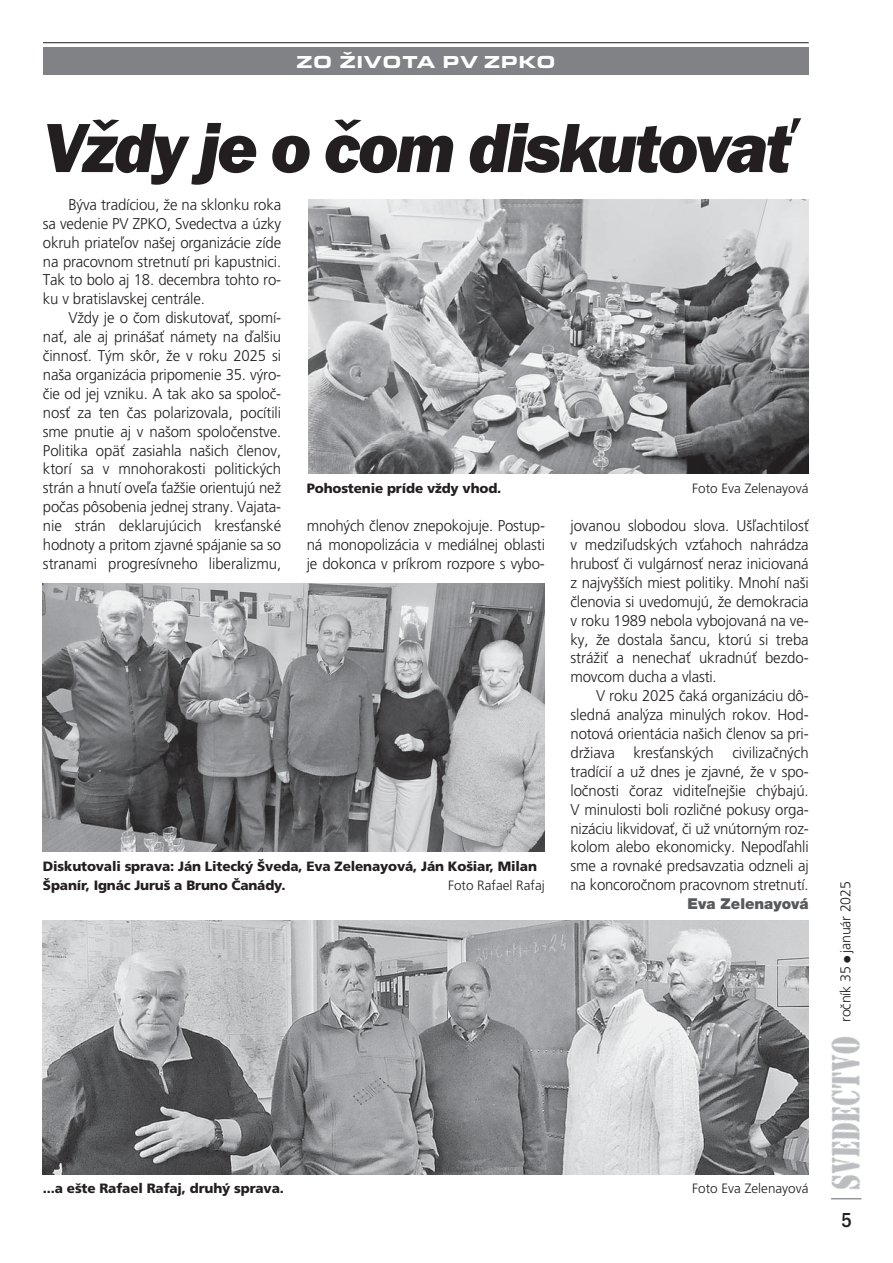
<style>
.page{position:relative;width:893px;height:1263px;background:#fff}
.page>*{position:absolute;margin:0;border:0;box-sizing:border-box;transform-origin:0 0}
.t1{font:72px "Franklin Got Itc TCE Heav Ital";letter-spacing:-.035em;color:#231f20}
.t2{font:500 condensed 21px "Franklin Got Itc TCE";color:#231f20}
.t3{font:18px "Eurostile TCE Blac Exte";letter-spacing:.03em;color:#fff}
.t4{font:300 15.6px/18.9px "Frutiger CE";letter-spacing:-.01em;color:#231f20;text-align:justify;scale:.96 1}
.t5{font:900 15px "Helvetica Neue CE";color:#58595b}
.t6{font:300 14.25px "Frutiger CE";letter-spacing:-.01em;color:#231f20}
.t7{font:900 13.5px/18.9px "Frutiger CE";letter-spacing:-.01em;color:#231f20}
.t8{font:300 13.5px "Frutiger CE";color:#231f20}
</style>
<div class="page">
<div style="left:43px;top:47px;width:765px;height:28px;background:#808285"></div>
<hr style="left:43px;top:42px;width:765px;height:1px;background:#231f20">
<img style="left:831px;top:1036px;width:30px;height:154px">
<hr style="left:831px;top:1198px;width:30px;height:1px;background:#939598">
<img style="left:308px;top:200px;width:500px;height:274px">
<img style="left:43px;top:583px;width:502px;height:269px">
<img style="left:43px;top:920px;width:765px;height:254px">
<p class="t3" style="left:296px;top:56px;width:261px">ZO ŽIVOTA PV ZPKO</p>
<h1 class="t1" style="left:43px;top:105px;width:755px">Vždy je o čom diskutovať</h1>
<p class="t4" style="left:43px;top:196px;width:250px;text-indent:26px">B˘va tradíciou, Ïe na sklonku roka sa vedenie PV ZPKO, Svedectva a úzky okruh priateºov na‰ej organizácie zíde na pracovnom stretnutí pri kapustnici.<br>Tak to bolo aj 18. decembra tohto ro&shy;ku v bratislavskej centrále.</p>
<p class="t4" style="left:43px;top:310px;width:250px;text-indent:26px">VÏdy je o ãom diskutovaÈ, spomí&shy;naÈ, ale aj priná‰aÈ námety na ìal‰iu ãinnosÈ. T˘m skôr, Ïe v roku 2025 si na‰a organizácia pripomenie 35. v˘ro&shy;ãie od jej vzniku. A tak ako sa spoloã&shy;nosÈ za ten ãas polarizovala, pocítili sme pnutie aj v na‰om spoloãenstve.<br>Politika opäÈ zasiahla na‰ich ãlenov, ktorí sa v mnohorakosti politick˘ch strán a hnutí oveºa ÈaÏ‰ie orientujú neÏ poãas pôsobenia jednej strany. Vajata&shy;nie strán deklarujúcich kresÈanské hodnoty a pritom zjavné spájanie sa so stranami progresívneho liberalizmu,</p>
<p class="t7" style="left:307px;top:480px;width:196px">Pohostenie príde vÏdy vhod.</p>
<p class="t8" style="left:692px;top:483px;width:118px">Foto Eva Zelenayová</p>
<p class="t4" style="left:307px;top:517px;width:250px">mnoh˘ch ãlenov znepokojuje. Postup&shy;ná monopolizácia v mediálnej oblasti je dokonca v príkrom rozpore s vybo-</p>
<p class="t4" style="left:570px;top:517px;width:250px">jovanou slobodou slova. U‰ºachtilosÈ v medziºudsk˘ch vzÈahoch nahrádza hrubosÈ ãi vulgárnosÈ neraz iniciovaná z najvy‰‰ích miest politiky. Mnohí na‰i ãlenovia si uvedomujú, Ïe demokracia v roku 1989 nebola vybojovaná na ve&shy;ky, Ïe dostala ‰ancu, ktorú si treba stráÏiÈ a nenechaÈ ukradnúÈ bezdo&shy;movcom ducha a vlasti.</p>
<p class="t4" style="left:570px;top:688px;width:250px;text-indent:26px">V roku 2025 ãaká organizáciu dô&shy;sledná anal˘za minul˘ch rokov. Hod&shy;notová orientácia na‰ich ãlenov sa pri&shy;drÏiava kresÈansk˘ch civilizaãn˘ch tradícií a uÏ dnes je zjavné, Ïe v spo&shy;loãnosti ãoraz viditeºnej‰ie ch˘bajú.<br>V minulosti boli rozliãné pokusy orga&shy;nizáciu likvidovaÈ, ãi uÏ vnútorn˘m roz&shy;kolom alebo ekonomicky. Nepodºahli sme a rovnaké predsavzatia odzneli aj na koncoroãnom pracovnom stretnutí.</p>
<p class="t5" style="left:687px;top:895px;width:123px">Eva Zelenayová</p>
<p class="t7" style="left:43px;top:858px;width:495px">Diskutovali sprava: Ján Liteck˘ ·veda, Eva Zelenayová, Ján Ko‰iar, Milan ·panír, Ignác Juru‰ a Bruno âanády.</p>
<p class="t8" style="left:448px;top:880px;width:98px">Foto Rafael Rafaj</p>
<p class="t6" style="left:839px;top:1022px;width:142px;rotate:-90deg">roãník 35 ● január 2025</p>
<p class="t7" style="left:43px;top:1180px;width:242px">...a e‰te Rafael Rafaj, druh˘ sprava.</p>
<p class="t8" style="left:692px;top:1182px;width:118px">Foto Eva Zelenayová</p>
<h2 class="t2" style="left:841px;top:1207px;width:12px">5</h2>
</div>
